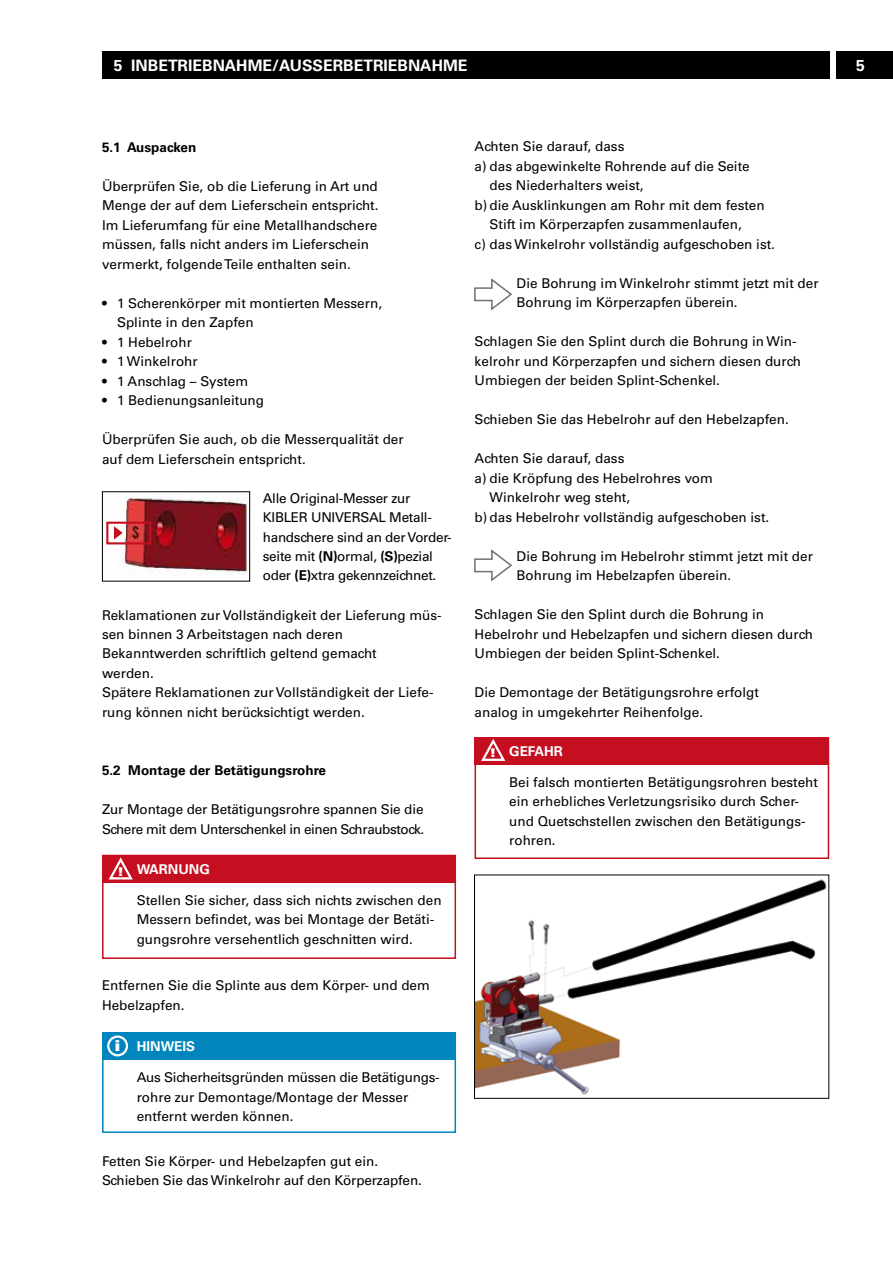
<style>
.page{position:relative;width:893px;height:1263px;background:#fff}
.page>*{position:absolute;margin:0;border:0;box-sizing:border-box;transform-origin:0 0}
.t1{font:700 15.75px "Univers LT";color:#fff}
.t2{font:900 15px "Univers LT";color:#fff}
.t3{font:500 13.5px/19.5px "Univers CE";color:#000}
.t4{font:500 13.5px/19.5px "Univers CE";letter-spacing:-.02em;color:#000}
.t5{font:700 13.5px "Univers LT";color:#000}
.t6{font:700 13.5px "Univers LT";color:#fff}
.s1{font-family:"Univers LT";font-weight:700}
</style>
<div class="page">
<div style="left:837px;top:51px;width:56px;height:28px;background:#000"></div>
<div style="left:102px;top:51px;width:727px;height:28px;background:#000"></div>
<img style="left:106px;top:496px;width:142px;height:79px">
<div style="left:102px;top:491px;width:148px;height:90px;border:1px solid #000"></div>
<div style="left:106px;top:522px;width:45px;height:22px;border:2px solid #c50e1f"></div>
<svg style="left:114px;top:526px;width:9px;height:13px"></svg>
<div style="left:102px;top:855px;width:354px;height:104px;border:2px solid #c50e1f"></div>
<div style="left:102px;top:855px;width:354px;height:27px;background:#c50e1f"></div>
<svg style="left:108px;top:857px;width:25px;height:23px"></svg>
<div style="left:102px;top:1032px;width:354px;height:101px;border:2px solid #0085bd"></div>
<div style="left:102px;top:1032px;width:354px;height:28px;background:#0085bd"></div>
<div style="left:107px;top:1035px;width:21px;height:21px;border:2px solid #fff;border-radius:50%"></div>
<img style="left:476px;top:879px;width:351px;height:216px">
<div style="left:474px;top:874px;width:355px;height:225px;border:1px solid #000"></div>
<svg style="left:474px;top:278px;width:38px;height:33px"></svg>
<svg style="left:474px;top:549px;width:38px;height:33px"></svg>
<div style="left:475px;top:737px;width:354px;height:122px;border:2px solid #c50e1f"></div>
<div style="left:475px;top:737px;width:354px;height:28px;background:#c50e1f"></div>
<svg style="left:481px;top:739px;width:25px;height:22px"></svg>
<p class="t1" style="left:114px;top:56px;width:178px">5 INBETRIEBNAHME/AUSS</p>
<p class="t1" style="left:323px;top:56px;width:146px">ERBETRIEBNAHME</p>
<p class="t1" style="left:856px;top:56px;width:10px">5</p>
<p class="t5" style="left:102px;top:139px;width:96px">5.1 AUSPACKEN</p>
<p class="t3" style="left:102px;top:176px;width:278px">Überprüfen Sie, ob die Lieferung in Art und Menge der auf dem Lieferschein entspricht.<br>Im Lieferumfang für eine Metallhandschere müssen, falls nicht anders im Lieferschein vermerkt, folgende Teile enthalten sein.</p>
<p class="t3" style="left:117px;top:293px;width:267px;text-indent:-15px">• 1 Scherenkörper mit montierten Messern,<br>Splinte in den Zapfen</p>
<p class="t3" style="left:102px;top:332px;width:92px">• 1 Hebelrohr</p>
<p class="t3" style="left:102px;top:352px;width:97px">• 1 Winkelrohr</p>
<p class="t3" style="left:102px;top:371px;width:148px">• 1 Anschlag – System</p>
<p class="t3" style="left:102px;top:391px;width:164px">• 1 Bedienungsanleitung</p>
<p class="t3" style="left:102px;top:430px;width:303px">Überprüfen Sie auch, ob die Messerqualität der auf dem Lieferschein entspricht.</p>
<p class="t4" style="left:263px;top:488px;width:190px">Alle Original-Messer zur<br>KIBLER UNIVERSAL Metall&shy;handschere sind an der Vorder&shy;seite mit <span class="s1">(N)</span>ormal, <span class="s1">(S)</span>pezial oder <span class="s1">(E)</span>xtra gekennzeichnet.</p>
<p class="t3" style="left:102px;top:605px;width:341px">Reklamationen zur Vollständigkeit der Lieferung müs&shy;sen binnen 3 Arbeitstagen nach deren Bekanntwerden schriftlich geltend gemacht<br>werden.<br>Spätere Reklamationen zur Vollständigkeit der Liefe&shy;rung können nicht berücksichtigt werden.</p>
<p class="t5" style="left:102px;top:763px;width:226px">5.2 MONTAGE DER BETÄTIGUNGSROHRE</p>
<p class="t3" style="left:102px;top:800px;width:324px">Zur Montage der Betätigungsrohre spannen Sie die<br>Schere mit dem Unterschenkel in einen Schraubstock.</p>
<p class="t6" style="left:118px;top:861px;width:93px"><sub>!</sub> WARNU NG</p>
<p class="t3" style="left:137px;top:890px;width:306px">Stellen Sie sicher, dass sich nichts zwischen den<br>Messern befindet, was bei Montage der Betäti&shy;gungsrohre versehentlich geschnitten wird.</p>
<p class="t3" style="left:102px;top:976px;width:329px">Entfernen Sie die Splinte aus dem Körper- und dem<br>Hebelzapfen.</p>
<p class="t2" style="left:115px;top:1036px;width:6px">i</p>
<p class="t6" style="left:137px;top:1038px;width:60px">HI NWEIS</p>
<p class="t3" style="left:137px;top:1068px;width:304px">Aus Sicherheitsgründen müssen die Betätigungs&shy;rohre zur Demontage/Montage der Messer entfernt werden können.</p>
<p class="t3" style="left:102px;top:1151px;width:321px">Fetten Sie Körper- und Hebelzapfen gut ein.<br>Schieben Sie das Winkelrohr auf den Körperzapfen.</p>
<p class="t3" style="left:475px;top:137px;width:151px">Achten Sie darauf, dass</p>
<p class="t3" style="left:475px;top:157px;width:277px">a) das abgewinkelte Rohrende auf die Seite</p>
<p class="t3" style="left:490px;top:176px;width:156px">des Niederhalters weist,</p>
<p class="t3" style="left:475px;top:196px;width:292px">b) die Ausklinkungen am Rohr mit dem festen</p>
<p class="t3" style="left:490px;top:215px;width:254px">Stift im Körperzapfen zusammenlaufen,</p>
<p class="t3" style="left:475px;top:235px;width:302px">c) das Winkelrohr vollständig aufgeschoben ist.</p>
<p class="t3" style="left:517px;top:274px;width:303px">Die Bohrung im Winkelrohr stimmt jetzt mit der<br>Bohrung im Körperzapfen überein.</p>
<p class="t3" style="left:475px;top:332px;width:328px">Schlagen Sie den Splint durch die Bohrung in Win&shy;kelrohr und Körperzapfen und sichern diesen durch<br>Umbiegen der beiden Splint-Schenkel.</p>
<p class="t3" style="left:475px;top:410px;width:316px">Schieben Sie das Hebelrohr auf den Hebelzapfen.</p>
<p class="t3" style="left:475px;top:449px;width:151px">Achten Sie darauf, dass</p>
<p class="t3" style="left:475px;top:469px;width:240px">a) die Kröpfung des Hebelrohres vom</p>
<p class="t3" style="left:490px;top:488px;width:142px">Winkelrohr weg steht,</p>
<p class="t3" style="left:475px;top:508px;width:296px">b) das Hebelrohr vollständig aufgeschoben ist.</p>
<p class="t3" style="left:517px;top:547px;width:298px">Die Bohrung im Hebelrohr stimmt jetzt mit der<br>Bohrung im Hebelzapfen überein.</p>
<p class="t3" style="left:475px;top:605px;width:340px">Schlagen Sie den Splint durch die Bohrung in<br>Hebelrohr und Hebelzapfen und sichern diesen durch<br>Umbiegen der beiden Splint-Schenkel.</p>
<p class="t3" style="left:475px;top:683px;width:286px">Die Demontage der Betätigungsrohre erfolgt analog in umgekehrter Reihenfolge.</p>
<p class="t6" style="left:491px;top:743px;width:74px"><sub>!</sub> GEFAHR</p>
<p class="t3" style="left:509px;top:773px;width:310px">Bei falsch montierten Betätigungsrohren besteht ein erhebliches Verletzungsrisiko durch Scher&shy;und Quetschstellen zwischen den Betätigungs&shy;rohren.</p>
</div>
